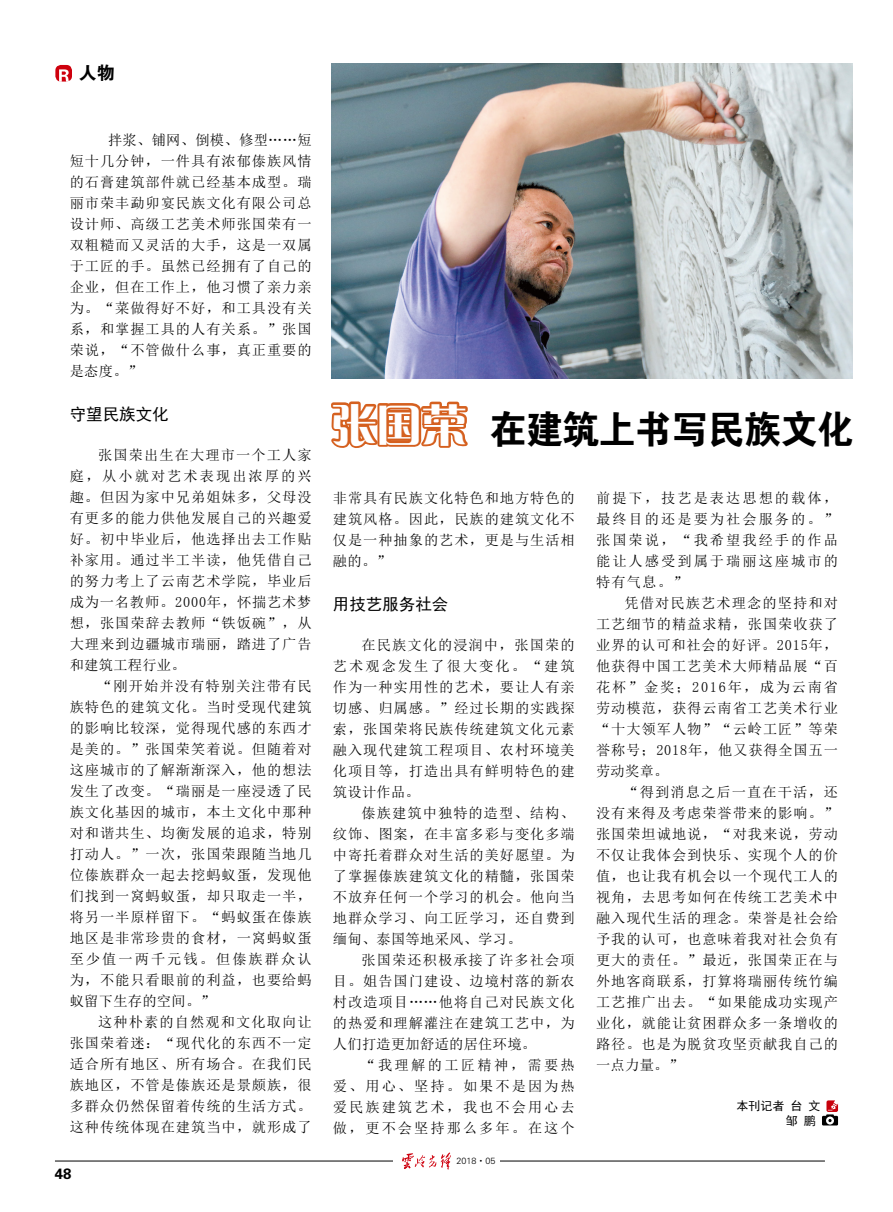
<style>
.page{position:relative;width:893px;height:1212px;background:#fff}
.page>*{position:absolute;margin:0;border:0;box-sizing:border-box;transform-origin:0 0}
.t1{font:39px "FZDHTK GBK1 0";letter-spacing:-.02em;color:#000;scale:.95 1}
.t2{font:18px "FZDHTJW GB1 0";color:#000}
.t3{font:16.5px "Sim Hei";color:#000}
.t4{font:15px "FZDHTJW GB1 0";color:#000}
.t5{font:14.25px/21px "Sim Sun";letter-spacing:.065em;color:#000;text-align:justify}
.t6{font:12px/14.4px "Sim Hei";color:#000}
.t7{font:9px "FZXH1 JW GB1 0";color:#000}
.s1{font-family:"FZCQK GBK1 0";font-size:45px;color:#fff}
</style>
<div class="page">
<hr style="left:55px;top:1161px;width:770px;height:1px;background:#000">
<div style="left:393px;top:1152px;width:107px;height:17px;background:#fff"></div>
<svg style="left:402px;top:1152px;width:49px;height:17px"></svg>
<div style="left:55px;top:65px;width:17px;height:17px;background:#ce000d;border-radius:6px"></div>
<svg style="left:59px;top:69px;width:10px;height:13px"></svg>
<svg style="left:822px;top:1100px;width:16px;height:25px"></svg>
<img style="left:332px;top:64px;width:520px;height:314px">
<svg style="left:331px;top:401px;width:137px;height:47px"></svg>
<p class="t2" style="left:79px;top:63px;width:38px">人物</p>
<p class="t5" style="left:70px;top:130px;width:243px;text-indent:38px">拌浆、铺网、倒模、修型……短短十几分钟，一件具有浓郁傣族风情的石膏建筑部件就已经基本成型。瑞丽市荣丰勐卯宴民族文化有限公司总设计师、高级工艺美术师张国荣有一双粗糙而又灵活的大手，这是一双属于工匠的手。虽然已经拥有了自己的企业，但在工作上，他习惯了亲力亲为。“菜做得好不好，和工具没有关系，和掌握工具的人有关系。”张国荣说，“不管做什么事，真正重要的是态度。”</p>
<p class="t3" style="left:70px;top:406px;width:100px">守望民族文化</p>
<p class="t5" style="left:70px;top:445px;width:243px;text-indent:28px">张国荣出生在大理市一个工人家庭，从小就对艺术表现出浓厚的兴趣。但因为家中兄弟姐妹多，父母没有更多的能力供他发展自己的兴趣爱好。初中毕业后，他选择出去工作贴补家用。通过半工半读，他凭借自己的努力考上了云南艺术学院，毕业后成为一名教师。2000年，怀揣艺术梦想，张国荣辞去教师“铁饭碗”，从大理来到边疆城市瑞丽，踏进了广告和建筑工程行业。</p>
<p class="t5" style="left:70px;top:676px;width:243px;text-indent:28px">“刚开始并没有特别关注带有民族特色的建筑文化。当时受现代建筑的影响比较深，觉得现代感的东西才是美的。”张国荣笑着说。但随着对这座城市的了解渐渐深入，他的想法发生了改变。“瑞丽是一座浸透了民族文化基因的城市，本土文化中那种对和谐共生、均衡发展的追求，特别打动人。”一次，张国荣跟随当地几位傣族群众一起去挖蚂蚁蛋，发现他们找到一窝蚂蚁蛋，却只取走一半，将另一半原样留下。“蚂蚁蛋在傣族地区是非常珍贵的食材，一窝蚂蚁蛋至少值一两千元钱。但傣族群众认为，不能只看眼前的利益，也要给蚂蚁留下生存的空间。”</p>
<p class="t5" style="left:70px;top:1012px;width:243px;text-indent:28px">这种朴素的自然观和文化取向让张国荣着迷：“现代化的东西不一定适合所有地区、所有场合。在我们民族地区，不管是傣族还是景颇族，很多群众仍然保留着传统的生活方式。这种传统体现在建筑当中，就形成了</p>
<p class="t4" style="left:55px;top:1166px;width:18px">48</p>
<h1 class="t1" style="left:332px;top:408px;width:551px"><span class="s1">张国荣</span>在建筑上书写民族文化</h1>
<p class="t5" style="left:333px;top:488px;width:243px">非常具有民族文化特色和地方特色的建筑风格。因此，民族的建筑文化不仅是一种抽象的艺术，更是与生活相融的。”</p>
<p class="t3" style="left:333px;top:596px;width:117px">用技艺服务社会</p>
<p class="t5" style="left:333px;top:634px;width:243px;text-indent:28px">在民族文化的浸润中，张国荣的艺术观念发生了很大变化。“建筑作为一种实用性的艺术，要让人有亲切感、归属感。”经过长期的实践探索，张国荣将民族传统建筑文化元素融入现代建筑工程项目、农村环境美化项目等，打造出具有鲜明特色的建筑设计作品。</p>
<p class="t5" style="left:333px;top:802px;width:243px;text-indent:28px">傣族建筑中独特的造型、结构、纹饰、图案，在丰富多彩与变化多端中寄托着群众对生活的美好愿望。为了掌握傣族建筑文化的精髓，张国荣不放弃任何一个学习的机会。他向当地群众学习、向工匠学习，还自费到缅甸、泰国等地采风、学习。</p>
<p class="t5" style="left:333px;top:950px;width:243px;text-indent:28px">张国荣还积极承接了许多社会项目。姐告国门建设、边境村落的新农村改造项目……他将自己对民族文化的热爱和理解灌注在建筑工艺中，为人们打造更加舒适的居住环境。</p>
<p class="t5" style="left:333px;top:1055px;width:243px;text-indent:28px">“我理解的工匠精神，需要热爱、用心、坚持。如果不是因为热爱民族建筑艺术，我也不会用心去做，更不会坚持那么多年。在这个</p>
<p class="t7" style="left:457px;top:1156px;width:40px">2018·05</p>
<p class="t5" style="left:596px;top:488px;width:243px">前提下，技艺是表达思想的载体，最终目的还是要为社会服务的。”张国荣说，“我希望我经手的作品能让人感受到属于瑞丽这座城市的特有气息。”</p>
<p class="t5" style="left:596px;top:593px;width:243px;text-indent:28px">凭借对民族艺术理念的坚持和对工艺细节的精益求精，张国荣收获了业界的认可和社会的好评。2015年，他获得中国工艺美术大师精品展“百花杯”金奖；2016年，成为云南省劳动模范，获得云南省工艺美术行业“十大领军人物”“云岭工匠”等荣誉称号；2018年，他又获得全国五一劳动奖章。</p>
<p class="t5" style="left:596px;top:782px;width:243px;text-indent:28px">“得到消息之后一直在干活，还没有来得及考虑荣誉带来的影响。”张国荣坦诚地说，“对我来说，劳动不仅让我体会到快乐、实现个人的价值，也让我有机会以一个现代工人的视角，去思考如何在传统工艺美术中融入现代生活的理念。荣誉是社会给予我的认可，也意味着我对社会负有更大的责任。”最近，张国荣正在与外地客商联系，打算将瑞丽传统竹编工艺推广出去。“如果能成功实现产业化，就能让贫困群众多一条增收的路径。也是为脱贫攻坚贡献我自己的一点力量。”</p>
<p class="t6" style="left:786px;top:1099px;width:36px;text-indent:-49px">本刊记者 台 文邹 鹏</p>
</div>
